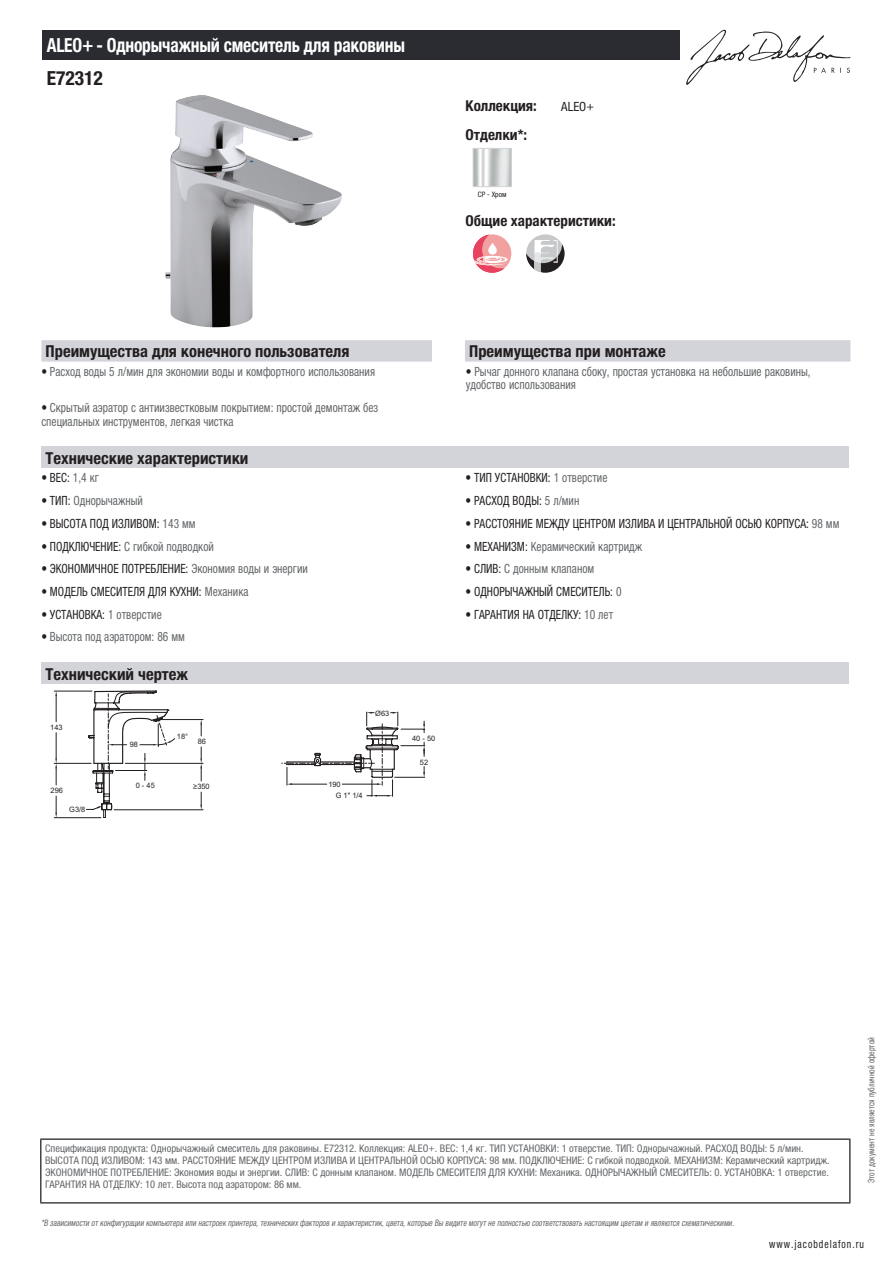
<style>
.page{position:relative;width:893px;height:1263px;background:#fff}
.page>*{position:absolute;margin:0;border:0;box-sizing:border-box;transform-origin:0 0}
.t1{font:700 condensed 19.5px "Helvetica Neue LTCYR";letter-spacing:-.01em;color:#fff;scale:.9 1}
.t2{font:700 condensed 19.5px "Helvetica Neue LTCYR";color:#231f20}
.t3{font:700 condensed 16.5px "Helvetica Neue LTCYR";color:#231f20}
.t4{font:700 condensed 15px "Helvetica Neue LTCYR";color:#231f20}
.t5{font:condensed 12.75px/13.5px "Helvetica Neue LTCYR";color:#626568;scale:.9 1}
.t6{font:condensed 12.75px "Helvetica Neue LTCYR";color:#231f20;scale:.9 1}
.t7{font:condensed 12.75px "Helvetica Neue LTCYR";color:#231f20}
.t8{font:condensed 11.25px "Helvetica Neue LTCYR";letter-spacing:.1em;color:#231f20;scale:.87 1}
.t9{font:condensed 10.5px/12px "Helvetica Neue LTCYR";color:#626568}
.t10{font:italic condensed 9px "Helvetica Neue LTCYR";color:#626568;scale:.87 1}
.t11{font:condensed 9px "Helvetica Neue LTCYR";color:#626568;scale:.87 1}
.t12{font:7.5px "Arial";color:#231f20}
.t13{font:condensed 7.5px "Helvetica Neue LTCYR";color:#231f20}
.s1{color:#231f20}
.s2{color:#626568}
</style>
<div class="page">
<svg style="left:686px;top:30px;width:164px;height:55px"></svg>
<img style="left:165px;top:95px;width:177px;height:233px">
<img style="left:475px;top:150px;width:35px;height:35px">
<div style="left:473px;top:148px;width:39px;height:39px;border:1px solid #d3d4da"></div>
<div style="left:473px;top:234px;width:38px;height:39px;background:#f2a1a1;border-radius:50%"></div>
<svg style="left:473px;top:235px;width:35px;height:38px"></svg>
<div style="left:526px;top:234px;width:38px;height:39px;background:#c7c8ca;border-radius:50%"></div>
<svg style="left:526px;top:240px;width:38px;height:33px"></svg>
<div style="left:41px;top:340px;width:809px;height:22px;background:#d3d4da"></div>
<div style="left:432px;top:340px;width:33px;height:22px;background:#fff"></div>
<div style="left:41px;top:447px;width:808px;height:21px;background:#d3d4da"></div>
<div style="left:41px;top:663px;width:808px;height:21px;background:#d3d4da"></div>
<hr style="left:54px;top:817px;width:47px;height:1px;background:#231f20">
<hr style="left:54px;top:763px;width:37px;height:1px;background:#231f20">
<svg style="left:55px;top:796px;width:2px;height:22px"></svg>
<hr style="left:54px;top:691px;width:38px;height:1px;background:#231f20">
<svg style="left:55px;top:691px;width:2px;height:31px"></svg>
<svg style="left:55px;top:733px;width:2px;height:52px"></svg>
<hr style="left:161px;top:719px;width:42px;height:1px;background:#231f20">
<hr style="left:125px;top:763px;width:78px;height:1px;background:#231f20">
<svg style="left:200px;top:719px;width:2px;height:17px"></svg>
<hr style="left:114px;top:809px;width:89px;height:1px;background:#231f20">
<svg style="left:200px;top:792px;width:2px;height:18px"></svg>
<svg style="left:200px;top:747px;width:2px;height:34px"></svg>
<svg style="left:86px;top:690px;width:89px;height:128px"></svg>
<svg style="left:282px;top:712px;width:143px;height:85px"></svg>
<div style="left:43px;top:30px;width:637px;height:30px;background:#2a2c32"></div>
<hr style="left:40px;top:1138px;width:810px;height:2px;background:#040503">
<hr style="left:40px;top:1140px;width:1px;height:62px;background:#040503">
<hr style="left:849px;top:1140px;width:1px;height:62px;background:#040503">
<hr style="left:40px;top:1202px;width:810px;height:1px;background:#040503">
<h1 class="t1" style="left:47px;top:34px;width:400px">ALEO+ - Однорычажный смеситель для раковины</h1>
<h1 class="t2" style="left:47px;top:67px;width:58px">E72312</h1>
<h3 class="t4" style="left:466px;top:97px;width:73px">Коллекция:</h3>
<p class="t7" style="left:561px;top:99px;width:34px">ALEO+</p>
<h3 class="t4" style="left:466px;top:126px;width:63px">Отделки*:</h3>
<p class="t13" style="left:478px;top:190px;width:30px">CP - Хром</p>
<h3 class="t4" style="left:466px;top:212px;width:152px">Общие характеристики:</h3>
<h2 class="t3" style="left:46px;top:342px;width:305px">Преимущества для конечного пользователя</h2>
<h2 class="t3" style="left:469px;top:342px;width:198px">Преимущества при монтаже</h2>
<p class="t5" style="left:41px;top:365px;width:372px"><span class="s1">•</span> Расход воды 5 л/мин для экономии воды и комфортного использования</p>
<p class="t5" style="left:466px;top:365px;width:385px"><span class="s1">•</span> Рычаг донного клапана сбоку, простая установка на небольшие раковины, удобство использования</p>
<p class="t5" style="left:41px;top:401px;width:376px"><span class="s1">•</span> Скрытый аэратор с антиизвестковым покрытием: простой демонтаж без специальных инструментов, легкая чистка</p>
<h2 class="t3" style="left:46px;top:449px;width:204px">Технические характеристики</h2>
<p class="t6" style="left:41px;top:471px;width:65px">• ВЕС: <span class="s2">1,4 кг</span></p>
<p class="t6" style="left:466px;top:471px;width:159px">• ТИП УСТАНОВКИ: <span class="s2">1 отверстие</span></p>
<p class="t5" style="left:41px;top:494px;width:114px"><span class="s1">• ТИП:</span> Однорычажный</p>
<p class="t6" style="left:466px;top:493px;width:128px">• РАСХОД ВОДЫ: <span class="s2">5 л/мин</span></p>
<p class="t6" style="left:41px;top:516px;width:173px">• ВЫСОТА ПОД ИЗЛИВОМ: <span class="s2">143 мм</span></p>
<p class="t6" style="left:466px;top:516px;width:417px">• РАССТОЯНИЕ МЕЖДУ ЦЕНТРОМ ИЗЛИВА И ЦЕНТРАЛЬНОЙ ОСЬЮ КОРПУСА: <span class="s2">98 мм</span></p>
<p class="t5" style="left:41px;top:539px;width:193px"><span class="s1">• ПОДКЛЮЧЕНИЕ:</span> С гибкой подводкой</p>
<p class="t5" style="left:466px;top:539px;width:198px"><span class="s1">• МЕХАНИЗМ:</span> Керамический картридж</p>
<p class="t6" style="left:41px;top:562px;width:298px">• ЭКОНОМИЧНОЕ ПОТРЕБЛЕНИЕ: <span class="s2">Экономия воды и энергии</span></p>
<p class="t5" style="left:466px;top:562px;width:144px"><span class="s1">• СЛИВ:</span> С донным клапаном</p>
<p class="t6" style="left:41px;top:584px;width:232px">• МОДЕЛЬ СМЕСИТЕЛЯ ДЛЯ КУХНИ: <span class="s2">Механика</span></p>
<p class="t6" style="left:466px;top:584px;width:175px">• ОДНОРЫЧАЖНЫЙ СМЕСИТЕЛЬ: <span class="s2">0</span></p>
<p class="t6" style="left:41px;top:607px;width:135px">• УСТАНОВКА: <span class="s2">1 отверстие</span></p>
<p class="t6" style="left:466px;top:607px;width:166px">• ГАРАНТИЯ НА ОТДЕЛКУ: <span class="s2">10 лет</span></p>
<p class="t5" style="left:41px;top:630px;width:161px"><span class="s1">•</span> Высота под аэратором: 86 мм</p>
<h2 class="t3" style="left:46px;top:665px;width:144px">Технический чертеж</h2>
<p class="t12" style="left:50px;top:722px;width:14px">143</p>
<p class="t12" style="left:51px;top:786px;width:14px">296</p>
<p class="t12" style="left:69px;top:804px;width:18px">G3/8</p>
<p class="t12" style="left:130px;top:740px;width:10px">98</p>
<p class="t12" style="left:177px;top:731px;width:13px">18°</p>
<p class="t12" style="left:198px;top:737px;width:10px">86</p>
<p class="t12" style="left:136px;top:780px;width:21px">0 - 45</p>
<p class="t12" style="left:193px;top:782px;width:18px">≥350</p>
<p class="t12" style="left:375px;top:708px;width:16px">Ø63</p>
<p class="t12" style="left:328px;top:780px;width:14px">190</p>
<p class="t12" style="left:336px;top:790px;width:29px">G 1" 1/4</p>
<p class="t12" style="left:412px;top:733px;width:25px">40 - 50</p>
<p class="t12" style="left:420px;top:757px;width:10px">52</p>
<p class="t9" style="left:45px;top:1142px;width:786px">Спецификация продукта: Однорычажный смеситель для раковины. E72312. Коллекция: ALEO+. ВЕС: 1,4 кг. ТИП УСТАНОВКИ: 1 отверстие. ТИП: Однорычажный. РАСХОД ВОДЫ: 5 л/мин.<br>ВЫСОТА ПОД ИЗЛИВОМ: 143 мм. РАССТОЯНИЕ МЕЖДУ ЦЕНТРОМ ИЗЛИВА И ЦЕНТРАЛЬНОЙ ОСЬЮ КОРПУСА: 98 мм. ПОДКЛЮЧЕНИЕ: С гибкой подводкой. МЕХАНИЗМ: Керамический картридж.<br>ЭКОНОМИЧНОЕ ПОТРЕБЛЕНИЕ: Экономия воды и энергии. СЛИВ: С донным клапаном. МОДЕЛЬ СМЕСИТЕЛЯ ДЛЯ КУХНИ: Механика. ОДНОРЫЧАЖНЫЙ СМЕСИТЕЛЬ: 0. УСТАНОВКА: 1 отверстие.<br>ГАРАНТИЯ НА ОТДЕЛКУ: 10 лет. Высота под аэратором: 86 мм.</p>
<p class="t10" style="left:41px;top:1218px;width:800px">*В зависимости отконфигурации компьютера или настроек принтера,техническихфакторов и характеристик,цвета,которые Вы видите могутне полностью соответствоватьнастоящим цветам и являются схематическими.</p>
<p class="t11" style="left:866px;top:1183px;width:169px;rotate:-90deg">Этот документ не является публичной офертой</p>
<p class="t8" style="left:769px;top:1237px;width:110px">www.jacobdelafon.ru</p>
</div>
